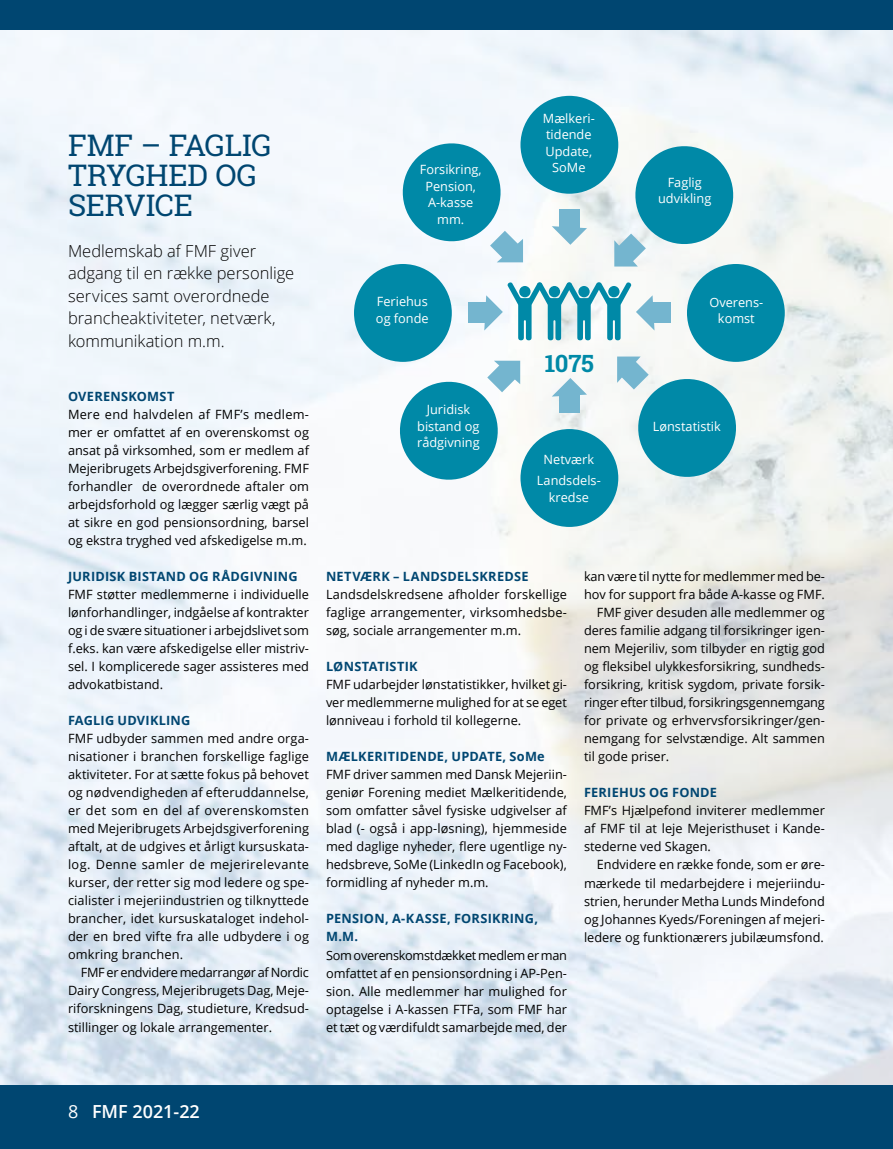
<style>
.page{position:relative;width:893px;height:1149px;background:#fff}
.page>*{position:absolute;margin:0;border:0;box-sizing:border-box;transform-origin:0 0}
.t1{font:30px/30px "Roboto Slab";letter-spacing:-.015em;color:#004671}
.t2{font:700 24px "Roboto Slab";color:#0089a7}
.t3{font:600 18px "Open Sans";color:#fff}
.t4{font:300 16.5px/22.5px "Open Sans";color:#000}
.t5{font:12.75px/18px "Open Sans";color:#000;text-align:justify}
.t6{font:700 12.75px/18px "Open Sans";letter-spacing:.02em;color:#004671}
.t7{font:12.75px/16.5px "Open Sans";color:#fff;text-align:center}
.s1{font-weight:400}
</style>
<div class="page">
<img style="left:0;top:30px;width:893px;height:1054px">
<div style="left:0;top:0;width:893px;height:30px;background:#004671"></div>
<div style="left:0;top:1084px;width:893px;height:64px;background:#004671"></div>
<div style="left:520px;top:96px;width:98px;height:98px;background:#0089a7;border-radius:50%"></div>
<div style="left:559px;top:209px;width:21px;height:19px;background:#74b5cf"></div>
<svg style="left:552px;top:226px;width:35px;height:19px"></svg>
<div style="left:520px;top:429px;width:98px;height:97px;background:#0089a7;border-radius:50%"></div>
<div style="left:559px;top:394px;width:21px;height:19px;background:#74b5cf"></div>
<svg style="left:552px;top:378px;width:35px;height:18px"></svg>
<div style="left:354px;top:264px;width:98px;height:98px;background:#0089a7;border-radius:50%"></div>
<div style="left:468px;top:302px;width:18px;height:21px;background:#74b5cf"></div>
<div style="left:687px;top:264px;width:98px;height:98px;background:#0089a7;border-radius:50%"></div>
<div style="left:652px;top:302px;width:19px;height:21px;background:#74b5cf"></div>
<svg style="left:484px;top:282px;width:170px;height:58px"></svg>
<svg style="left:398px;top:139px;width:125px;height:123px"></svg>
<svg style="left:617px;top:356px;width:124px;height:125px"></svg>
<svg style="left:614px;top:141px;width:124px;height:125px"></svg>
<svg style="left:395px;top:360px;width:125px;height:124px"></svg>
<h1 class="t1" style="left:68px;top:130px;width:205px">FMF – FAGLIG<br>TRYGHED OG<br>SERVICE</h1>
<p class="t4" style="left:68px;top:239px;width:228px">Medlemskab af FMF giver adgang til en række personlige services samt overordnede brancheaktiviteter, netværk, kommunikation m.m.</p>
<p class="t6" style="left:68px;top:387px;width:108px">OVERENSKOMST</p>
<p class="t5" style="left:68px;top:405px;width:243px">Mere end halvdelen af FMF’s medlem&shy;mer er omfattet af en overenskomst og ansat på virksomhed, som er medlem af Mejeribrugets Arbejdsgiverforening. FMF forhandler de overordnede aftaler om arbejdsforhold og lægger særlig vægt på at sikre en god pensionsordning, barsel og ekstra tryghed ved afskedigelse m.m.</p>
<p class="t6" style="left:68px;top:567px;width:231px">JURIDISK BISTAND OG RÅDGIVNING</p>
<p class="t5" style="left:68px;top:585px;width:242px">FMF støtter medlemmerne i individuelle lønforhandlinger, indgåelse af kontrakter og i de svære situationer i arbejdslivet som f.eks. kan være afskedigelse eller mistriv&shy;sel. I komplicerede sager assisteres med advokatbistand.</p>
<p class="t6" style="left:68px;top:711px;width:124px">FAGLIG UDVIKLING</p>
<p class="t5" style="left:68px;top:729px;width:243px">FMF udbyder sammen med andre orga&shy;nisationer i branchen forskellige faglige aktiviteter. For at sætte fokus på behovet og nødvendigheden af efteruddannelse, er det som en del af overenskomsten med Mejeribrugets Arbejdsgiverforening aftalt, at de udgives et årligt kursuskata&shy;log. Denne samler de mejerirelevante kurser, der retter sig mod ledere og spe&shy;cialister i mejeriindustrien og tilknyttede brancher, idet kursuskataloget indehol&shy;der en bred vifte fra alle udbydere i og omkring branchen.</p>
<p class="t5" style="left:68px;top:963px;width:242px;text-indent:13px">FMF er endvidere medarrangør af Nordic Dairy Congress, Mejeribrugets Dag, Meje&shy;riforskningens Dag, studieture, Kredsud&shy;stillinger og lokale arrangementer.</p>
<p class="t7" style="left:420px;top:161px;width:63px">Forsikring,<br>Pension,<br>A-kasse mm.</p>
<p class="t7" style="left:376px;top:293px;width:54px;text-align:left">Feriehus og fonde</p>
<p class="t7" style="left:417px;top:401px;width:64px">Juridisk bistand og rådgivning</p>
<p class="t7" style="left:543px;top:109px;width:54px">Mælkeri&shy;tidende<br>Update,<br>SoMe</p>
<h2 class="t2" style="left:545px;top:347px;width:50px">1075</h2>
<p class="t7" style="left:537px;top:449px;width:65px;line-height:20.7px">Netværk<br>Landsdels-</p>
<p class="t7" style="left:549px;top:488px;width:42px">kredse</p>
<p class="t7" style="left:658px;top:173px;width:55px">Faglig udvikling</p>
<p class="t7" style="left:709px;top:293px;width:55px">Overens&shy;komst</p>
<p class="t7" style="left:653px;top:417px;width:70px">Lønstatistik</p>
<p class="t6" style="left:326px;top:567px;width:204px">NETVÆRK – LANDSDELSKREDSE</p>
<p class="t5" style="left:326px;top:585px;width:243px">Landsdelskredsene afholder forskellige faglige arrangementer, virksomhedsbe&shy;søg, sociale arrangementer m.m.</p>
<p class="t6" style="left:326px;top:657px;width:93px">LØNSTATISTIK</p>
<p class="t5" style="left:326px;top:675px;width:242px">FMF udarbejder lønstatistikker, hvilket gi&shy;ver medlemmerne mulighed for at se eget lønniveau i forhold til kollegerne.</p>
<p class="t6" style="left:326px;top:747px;width:220px">MÆLKERITIDENDE, UPDATE, SoMe</p>
<p class="t5" style="left:326px;top:765px;width:242px">FMF driver sammen med Dansk Mejeriin&shy;geniør Forening mediet Mælkeritidende, som omfatter såvel fysiske udgivelser af blad (- også i app-løsning), hjemmeside med daglige nyheder, flere ugentlige ny&shy;hedsbreve, SoMe (LinkedIn og Facebook), formidling af nyheder m.m.</p>
<p class="t6" style="left:326px;top:909px;width:214px">PENSION, A-KASSE, FORSIKRING,<br>M.M.</p>
<p class="t5" style="left:326px;top:945px;width:243px">Som overenskomstdækket medlem er man omfattet af en pensionsordning i AP-Pen&shy;sion. Alle medlemmer har mulighed for optagelse i A-kassen FTFa, som FMF har et tæt og værdifuldt samarbejde med, der</p>
<p class="t5" style="left:584px;top:567px;width:242px">kan være til nytte for medlemmer med be-</p>
<p class="t5" style="left:584px;top:585px;width:242px">hov for support fra både A-kasse og FMF.</p>
<p class="t5" style="left:597px;top:603px;width:230px">FMF giver desuden alle medlemmer og</p>
<p class="t5" style="left:584px;top:621px;width:242px">deres familie adgang til forsikringer igen-</p>
<p class="t5" style="left:584px;top:639px;width:242px">nem Mejeriliv, som tilbyder en rigtig god</p>
<p class="t5" style="left:584px;top:657px;width:242px">og fleksibel ulykkesforsikring, sundheds-</p>
<p class="t5" style="left:584px;top:675px;width:242px">forsikring, kritisk sygdom, private forsik-</p>
<p class="t5" style="left:584px;top:693px;width:242px">ringer efter tilbud, forsikringsgennemgang</p>
<p class="t5" style="left:584px;top:711px;width:242px">for private og erhvervsforsikringer/gen-</p>
<p class="t5" style="left:584px;top:729px;width:242px">nemgang for selvstændige. Alt sammen</p>
<p class="t5" style="left:584px;top:747px;width:87px">til gode priser.</p>
<p class="t6" style="left:584px;top:783px;width:134px">FERIEHUS OG FONDE</p>
<p class="t5" style="left:584px;top:801px;width:242px">FMF’s Hjælpefond inviterer medlemmer af FMF til at leje Mejeristhuset i Kande&shy;stederne ved Skagen.</p>
<p class="t5" style="left:584px;top:855px;width:242px;text-indent:13px">Endvidere en række fonde, som er øre&shy;mærkede til medarbejdere i mejeriindu&shy;strien, herunder Metha Lunds Mindefond og Johannes Kyeds/Foreningen af mejeri&shy;ledere og funktionærers jubilæumsfond.</p>
<h3 class="t3" style="left:68px;top:1099px;width:133px"><span class="s1">8</span> FMF 2021-22</h3>
</div>
